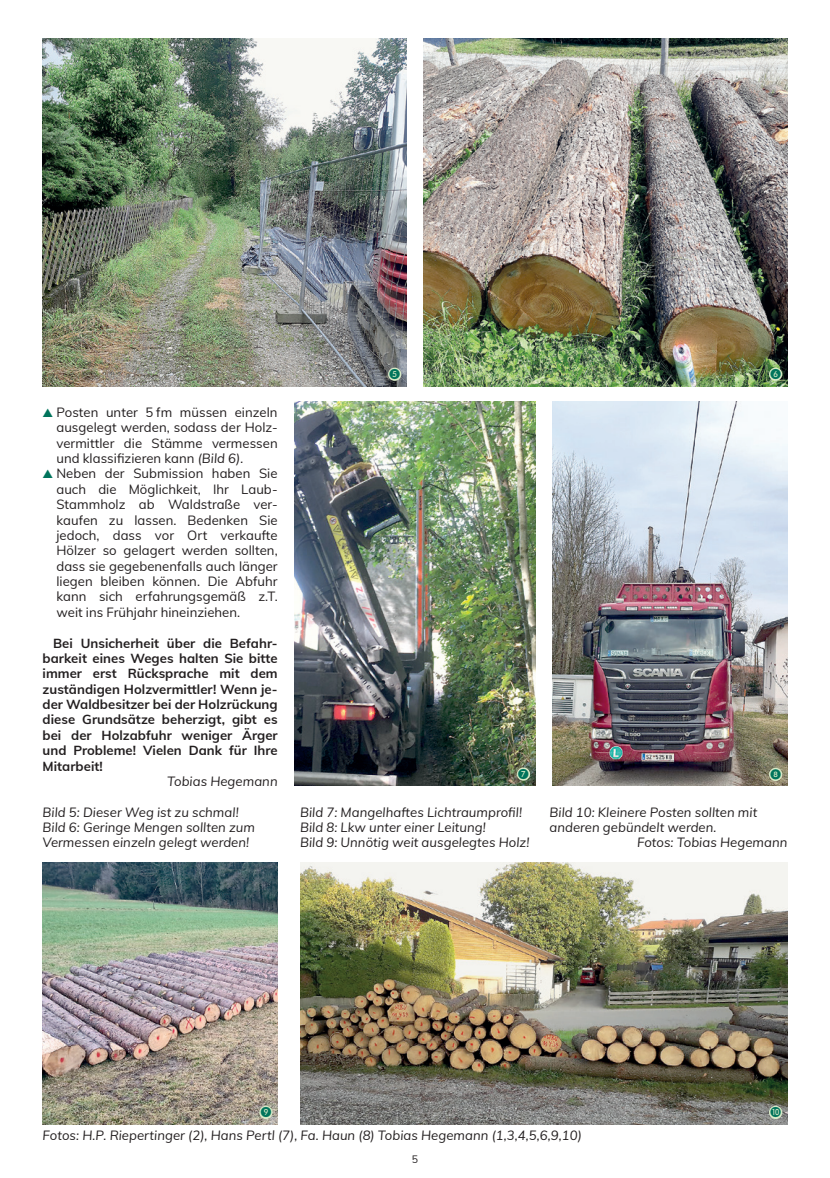
<style>
.page{position:relative;width:830px;height:1178px;background:#fff}
.page>*{position:absolute;margin:0;border:0;box-sizing:border-box;transform-origin:0 0}
.t1{font:13.2px/15.3px "Mulish";letter-spacing:.005em;color:#231f20;text-align:justify}
.t2{font:italic 13.2px/15.3px "Mulish";letter-spacing:.005em;color:#231f20}
.t3{font:700 13.2px/15.3px "Mulish";letter-spacing:.005em;color:#231f20;text-align:justify}
.t4{font:10.5px "Mulish";color:#231f20}
.s1{color:#01745c}
.s2{font-style:italic}
</style>
<div class="page">
<img style="left:423px;top:38px;width:364px;height:348px">
<img style="left:552px;top:401px;width:235px;height:385px">
<img style="left:43px;top:38px;width:363px;height:348px">
<img style="left:294px;top:401px;width:241px;height:385px">
<img style="left:43px;top:863px;width:234px;height:261px">
<img style="left:300px;top:863px;width:487px;height:261px">
<svg style="left:389px;top:369px;width:10px;height:10px"></svg>
<svg style="left:770px;top:369px;width:10px;height:10px"></svg>
<svg style="left:518px;top:769px;width:10px;height:10px"></svg>
<svg style="left:770px;top:769px;width:10px;height:10px"></svg>
<svg style="left:261px;top:1107px;width:10px;height:10px"></svg>
<svg style="left:770px;top:1107px;width:10px;height:10px"></svg>
<p class="t1" style="left:56px;top:404px;width:223px;text-indent:-14px"><span class="s1">▲</span> Posten unter 5 fm müssen einzeln ausgelegt werden, sodass der Holz&shy;vermittler die Stämme vermessen und klassifizieren kann <span class="s2">(Bild 6).</span></p>
<p class="t1" style="left:56px;top:466px;width:223px;text-indent:-14px"><span class="s1">▲</span> Neben der Submission haben Sie auch die Möglichkeit, Ihr Laub-Stammholz ab Waldstraße ver&shy;kaufen zu lassen. Bedenken Sie jedoch, dass vor Ort verkaufte Hölzer so gelagert werden sollten, dass sie gegebenenfalls auch länger liegen bleiben können. Die Abfuhr kann sich erfahrungsgemäß z.T. weit ins Frühjahr hineinziehen.</p>
<p class="t3" style="left:43px;top:635px;width:236px;text-indent:11px">Bei Unsicherheit über die Befahr&shy;barkeit eines Weges halten Sie bitte immer erst Rücksprache mit dem zuständigen Holzvermittler! Wenn je&shy;der Waldbesitzer bei der Holz rückung diese Grundsätze beherzigt, gibt es bei der Holzabfuhr weniger Ärger und Probleme! Vielen Dank für Ihre Mitarbeit!</p>
<p class="t2" style="left:167px;top:774px;width:112px">Tobias Hegemann</p>
<p class="t2" style="left:43px;top:804px;width:214px">Bild 5: Dieser Weg ist zu schmal!<br>Bild 6: Geringe Mengen sollten zum<br>Vermessen einzeln gelegt werden!</p>
<p class="t2" style="left:300px;top:803px;width:231px">Bild 7: Mangelhaftes Lichtraumprofil!<br>Bild 8: Lkw unter einer Leitung!<br>Bild 9: Unnötig weit ausgelegtes Holz!</p>
<p class="t2" style="left:549px;top:804px;width:209px">Bild 10: Kleinere Posten sollten mit</p>
<p class="t2" style="left:549px;top:820px;width:168px">anderen gebündelt werden.</p>
<p class="t2" style="left:636px;top:835px;width:152px">Fotos: Tobias Hegemann</p>
<p class="t2" style="left:43px;top:1126px;width:540px">Fotos: H.P. Riepertinger (2), Hans Pertl (7), Fa. Haun (8) Tobias Hegemann (1,3,4,5,6,9,10)</p>
<p class="t4" style="left:411px;top:1153px;width:8px">5</p>
</div>
